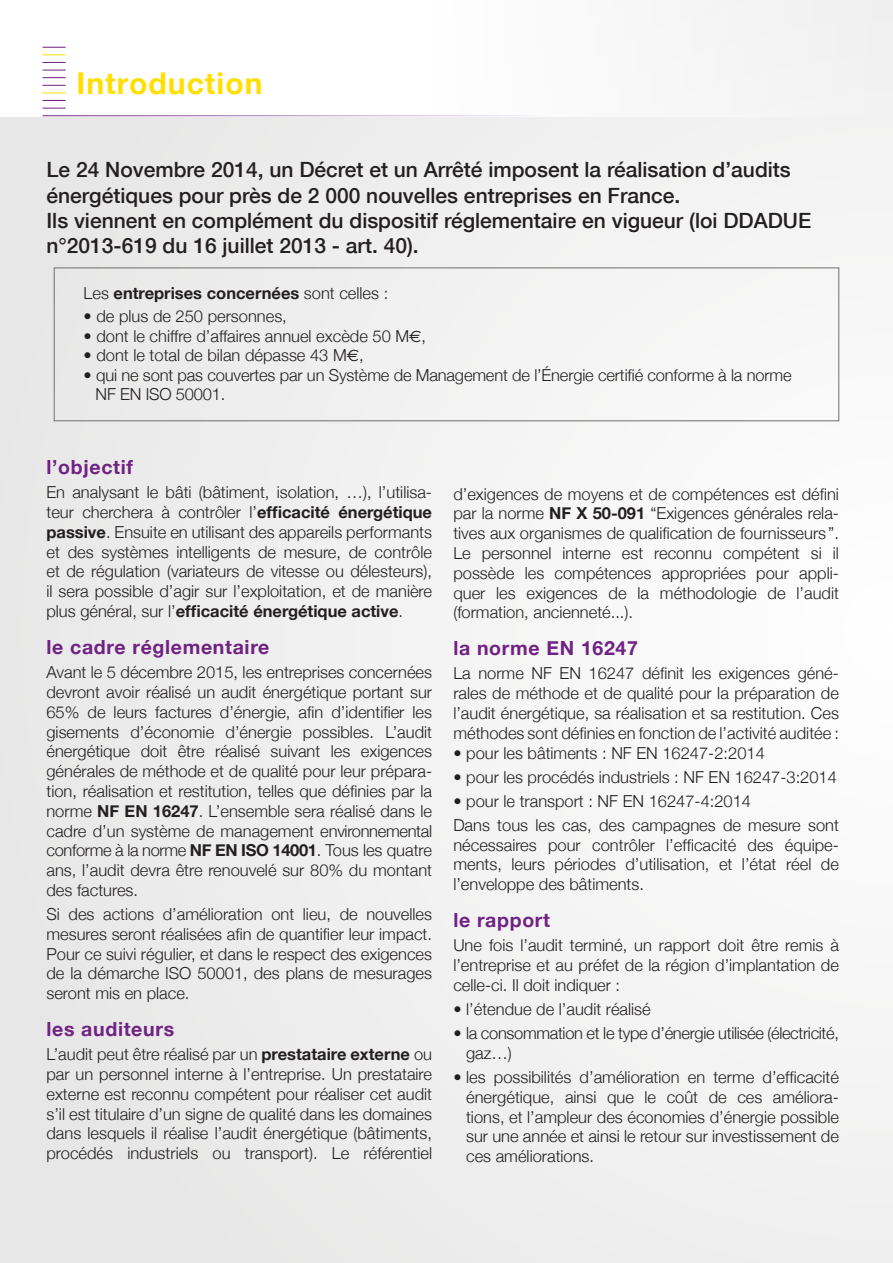
<style>
.page{position:relative;width:893px;height:1263px;background:#f0f0f0}
.page>*{position:absolute;margin:0;border:0;box-sizing:border-box;transform-origin:0 0}
.t1{font:700 30px "Helvetica Neue";letter-spacing:.035em;color:#ffdf00}
.t2{font:500 21px/25.2px "Helvetica Neue";color:#231f20}
.t3{font:700 19.5px "Helvetica Neue";letter-spacing:.035em;color:#702283}
.t4{font:300 16.5px/19.8px "Helvetica Neue";color:#231f20;text-align:justify}
.t5{font:300 16.5px/19.8px "Helvetica Neue";letter-spacing:-.02em;color:#231f20}
.t6{font:700 16.5px "Helvetica Neue";color:#231f20}
.s1{font-weight:300}
.s2{font-family:"Euro Sans";font-weight:400}
.s3{font-weight:700}
</style>
<div class="page">
<div style="left:0;top:0;width:893px;height:116px;background:#fff"></div>
<svg style="left:43px;top:47px;width:23px;height:1px"></svg>
<svg style="left:43px;top:54px;width:23px;height:1px"></svg>
<svg style="left:43px;top:62px;width:23px;height:1px"></svg>
<svg style="left:43px;top:85px;width:23px;height:1px"></svg>
<svg style="left:43px;top:93px;width:23px;height:1px"></svg>
<svg style="left:43px;top:100px;width:23px;height:1px"></svg>
<svg style="left:43px;top:108px;width:23px;height:1px"></svg>
<svg style="left:43px;top:70px;width:23px;height:1px"></svg>
<svg style="left:43px;top:77px;width:23px;height:1px"></svg>
<div style="left:54px;top:268px;width:785px;height:153px;border:1px solid #706f6f"></div>
<hr style="left:892px;top:208px;width:1px;height:43px;background:#c1a4cf">
<h1 class="t1" style="left:77px;top:59px;width:187px">Introduction</h1>
<p class="t2" style="left:46px;top:156px;width:766px">Le 24 Novembre 2014, un Décret et un Arrêté imposent la réalisation d’audits énergétiques pour près de 2 000 nouvelles entreprises en France.<br>Ils viennent en complément du dispositif réglementaire en vigueur (loi DDADUE n°2013-619 du 16 juillet 2013 - art. 40).</p>
<p class="t6" style="left:84px;top:280px;width:306px"><span class="s1">Les</span> entreprises concernées <span class="s1">sont celles :</span></p>
<p class="t4" style="left:84px;top:306px;width:205px">• de plus de 250 personnes,</p>
<p class="t4" style="left:84px;top:325px;width:344px">• dont le chiffre d’affaires annuel excède 50 M<span class="s2">€</span>,</p>
<p class="t4" style="left:84px;top:345px;width:282px">• dont le total de bilan dépasse 43 M<span class="s2">€</span>,</p>
<p class="t4" style="left:96px;top:364px;width:697px;text-indent:-12px">• qui ne sont pas couvertes par un Système de Management de l’Énergie certifié conforme à la norme<br>NF EN ISO 50001.</p>
<p class="t3" style="left:46px;top:452px;width:88px">l’objectif</p>
<p class="t4" style="left:46px;top:481px;width:387px">En analysant le bâti (bâtiment, isolation, …), l’utilisa&shy;teur cherchera à contrôler l’<span class="s3">efficacité énergétique passive</span>. Ensuite en utilisant des appareils performants et des systèmes intelligents de mesure, de contrôle et de régulation (variateurs de vitesse ou délesteurs), il sera possible d’agir sur l’exploitation, et de manière plus général, sur l’<span class="s3">efficacité énergétique active</span>.</p>
<p class="t3" style="left:46px;top:632px;width:224px">le cadre réglementaire</p>
<p class="t4" style="left:46px;top:661px;width:387px">Avant le 5 décembre 2015, les entreprises concernées devront avoir réalisé un audit énergétique portant sur 65% de leurs factures d’énergie, afin d’identifier les gisements d’économie d’énergie possibles. L’audit énergétique doit être réalisé suivant les exigences générales de méthode et de qualité pour leur prépara&shy;tion, réalisation et restitution, telles que définies par la norme <span class="s3">NF EN 16247</span>. L’ensemble sera réalisé dans le cadre d’un système de management environnemental conforme à la norme <span class="s3">NF EN ISO 14001</span>. Tous les quatre ans, l’audit devra être renouvelé sur 80% du montant des factures.</p>
<p class="t4" style="left:46px;top:903px;width:387px">Si des actions d’amélioration ont lieu, de nouvelles mesures seront réalisées afin de quantifier leur impact.<br>Pour ce suivi régulier, et dans le respect des exigences de la démarche ISO 50001, des plans de mesurages seront mis en place.</p>
<p class="t3" style="left:46px;top:1014px;width:129px">les auditeurs</p>
<p class="t4" style="left:46px;top:1043px;width:387px">L’audit peut être réalisé par un <span class="s3">prestataire externe</span> ou par un personnel interne à l’entreprise. Un prestataire externe est reconnu compétent pour réaliser cet audit s’il est titulaire d’un signe de qualité dans les domaines dans lesquels il réalise l’audit énergétique (bâtiments, procédés industriels ou transport). Le référentiel</p>
<p class="t4" style="left:453px;top:483px;width:387px">d’exigences de moyens et de compétences est défini par la norme <span class="s3">NF X 50-091</span> “Exigences générales rela&shy;tives aux organismes de qualification de fournisseurs ”.<br>Le personnel interne est reconnu compétent si il possède les compétences appropriées pour appli&shy;quer les exigences de la méthodologie de l’audit (formation, ancienneté...).</p>
<p class="t3" style="left:453px;top:633px;width:186px">la norme EN 16247</p>
<p class="t4" style="left:453px;top:663px;width:387px">La norme NF EN 16247 définit les exigences géné&shy;rales de méthode et de qualité pour la préparation de l’audit énergétique, sa réalisation et sa restitution. Ces méthodes sont définies en fonction de l’activité auditée :</p>
<p class="t4" style="left:453px;top:742px;width:313px">• pour les bâtiments : NF EN 16247-2:2014</p>
<p class="t4" style="left:453px;top:766px;width:385px">• pour les procédés industriels : NF EN 16247-3:2014</p>
<p class="t4" style="left:453px;top:788px;width:387px;line-height:24px">• pour le transport : NF EN 16247-4:2014<br>Dans tous les cas, des campagnes de mesure sont</p>
<p class="t4" style="left:453px;top:834px;width:387px">nécessaires pour contrôler l’efficacité des équipe&shy;ments, leurs périodes d’utilisation, et l’état réel de l’enveloppe des bâtiments.</p>
<p class="t3" style="left:453px;top:905px;width:98px">le rapport</p>
<p class="t4" style="left:453px;top:935px;width:387px">Une fois l’audit terminé, un rapport doit être remis à l’entreprise et au préfet de la région d’implantation de celle-ci. Il doit indiquer :</p>
<p class="t4" style="left:453px;top:998px;width:199px">• l’étendue de l’audit réalisé</p>
<p class="t5" style="left:466px;top:1022px;width:374px;text-indent:-13px">• la consommation et le type d’énergie utilisée (électricité, gaz…)</p>
<p class="t4" style="left:466px;top:1066px;width:374px;text-indent:-13px">• les possibilités d’amélioration en terme d’efficacité énergétique, ainsi que le coût de ces améliora&shy;tions, et l’ampleur des économies d’énergie possible sur une année et ainsi le retour sur investissement de ces améliorations.</p>
</div>
